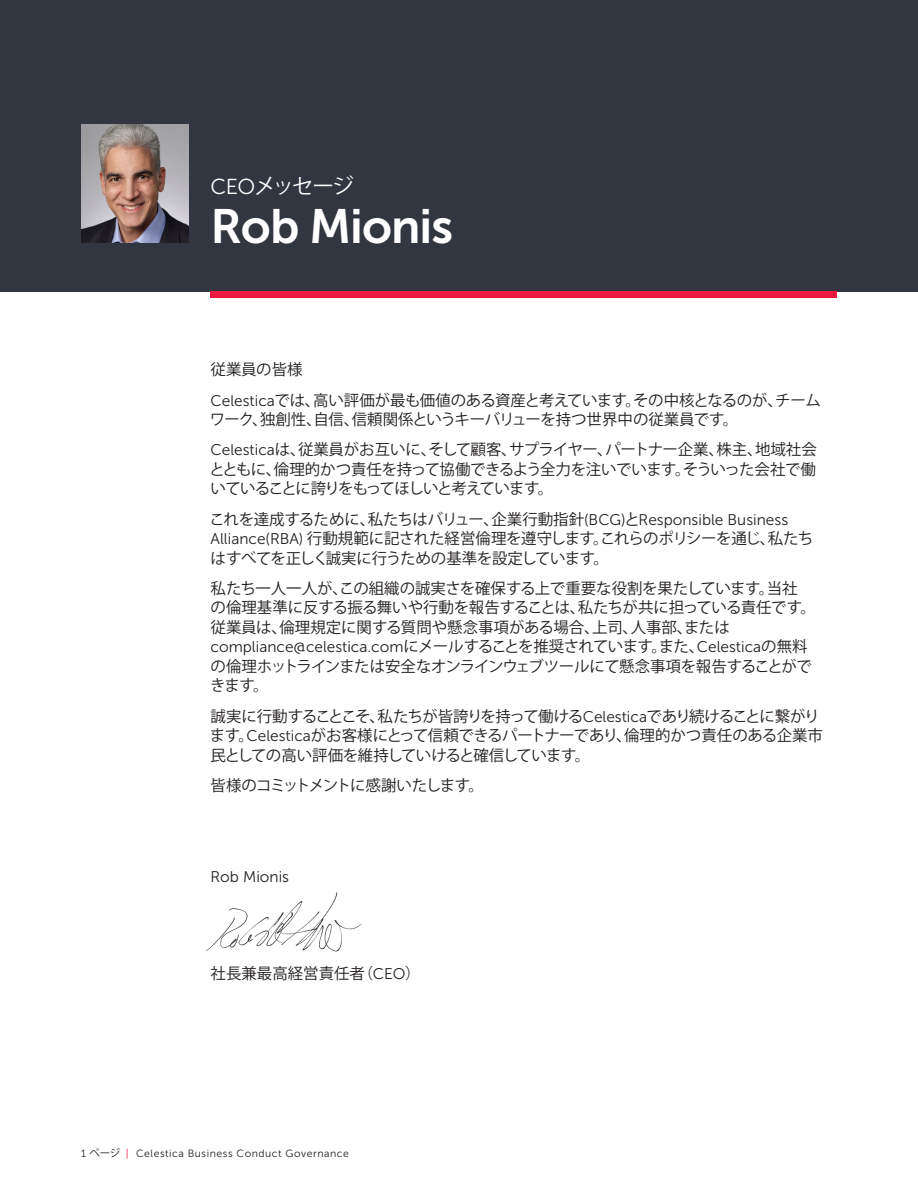
<style>
.page{position:relative;width:918px;height:1188px;background:#fff}
.page>*{position:absolute;margin:0;border:0;box-sizing:border-box;transform-origin:0 0}
.section_main_headi{font:48px "Museo Sans 700";letter-spacing:-.02em;color:#fff}
.t1{font:21.6px "Koz Go Pr 6 N";letter-spacing:-.095em;color:#fff}
.NEW_Body_Para{font:15.45px/19.5px "Koz Go Pr 6 N";letter-spacing:-.02em;color:#231f20}
.NEW_Body_Para-2{font:15.45px/19.5px "Koz Go Pr 6 N";letter-spacing:-.04em;color:#231f20}
.NEW_Body_Para-3{font:15.45px "Koz Go Pr 6 N";letter-spacing:-.07em;color:#231f20}
.NEW_Body_Para-4{font:15.45px "Koz Go Pr 6 N";color:#231f20}
.NEW_Body_Para-5{font:15.45px "Museo Sans 300";color:#231f20}
.t2{font:10.5px "Museo Sans 300";letter-spacing:.05em;color:#231f20}
.s1{font-family:"Museo Sans 300"}
.s2{font-family:"Koz Go Pr 6 N"}
.s3{color:#ed1943}
</style>
<div class="page">
<div style="left:0;top:0;width:918px;height:292px;background:#323640"></div>
<div style="left:211px;top:292px;width:626px;height:6px;background:#ed1943"></div>
<img style="left:206px;top:892px;width:156px;height:60px">
<img style="left:81px;top:125px;width:108px;height:117px">
<p class="t1" style="left:211px;top:173px;width:145px"><span class="s1">CEO</span>メッセージ</p>
<p class="section_main_headi" style="left:211px;top:200px;width:244px">Rob Mionis</p>
<p class="NEW_Body_Para" style="left:211px;top:360px;width:94px">従業員の皆様</p>
<p class="NEW_Body_Para" style="left:210px;top:390px;width:612px"><span class="s1">Celestica</span>では、高い評価が最も価値のある資産と考えています。その中核となるのが、チームワーク、独創性、自信、信頼関係というキーバリューを持つ世界中の従業員です。</p>
<p class="NEW_Body_Para" style="left:209px;top:440px;width:609px;text-align:justify"><span class="s1">Celestica</span>は、従業員がお互いに、そして顧客、サプライヤー、パートナー企業、株主、地域社会とともに、倫理的かつ責任を持って協働できるよう全力を注いでいます。そういった会社で働いていることに誇りをもってほしいと考えています。</p>
<p class="NEW_Body_Para" style="left:210px;top:510px;width:605px">これを達成するために、私たちはバリュー、企業行動指針<span class="s1">(BCG)</span>と<span class="s1">Responsible Business<br>Alliance(RBA)</span> 行動規範に記された経営倫理を遵守します。これらのポリシーを通じ、私たちはすべてを正しく誠実に行うための基準を設定しています。</p>
<p class="NEW_Body_Para" style="left:210px;top:579px;width:607px">私たち一人一人が、この組織の誠実さを確保する上で重要な役割を果たしています。当社の倫理基準に反する振る舞いや行動を報告することは、私たちが共に担っている責任です。従業員は、倫理規定に関する質問や懸念事項がある場合、上司、人事部、または<span class="s1">compliance@celestica.com</span>にメールすることを推奨されています。また、<span class="s1">Celestica</span>の無料の倫理ホットラインまたは安全なオンラインウェブツールにて懸念事項を報告することができます。</p>
<p class="NEW_Body_Para-2" style="left:210px;top:707px;width:615px">誠実に行動することこそ、私たちが皆誇りを持って働ける<span class="s1">Celestica</span>であり続けることに繋がります。<span class="s1">Celestica</span>がお客様にとって信頼できるパートナーであり、倫理的かつ責任のある企業市民としての高い評価を維持していけると確信しています。</p>
<p class="NEW_Body_Para-3" style="left:211px;top:777px;width:275px">皆様のコミットメントに感謝いたします。</p>
<p class="NEW_Body_Para-5" style="left:211px;top:868px;width:80px">Rob Mionis</p>
<p class="NEW_Body_Para-4" style="left:211px;top:965px;width:212px">社長兼最高経営責任者（<span class="s1">CEO</span>）</p>
<p class="t2" style="left:81px;top:1148px;width:269px">1 <span class="s2">ページ</span> <span class="s3">|</span> Celestica Business Conduct Governance</p>
</div>
